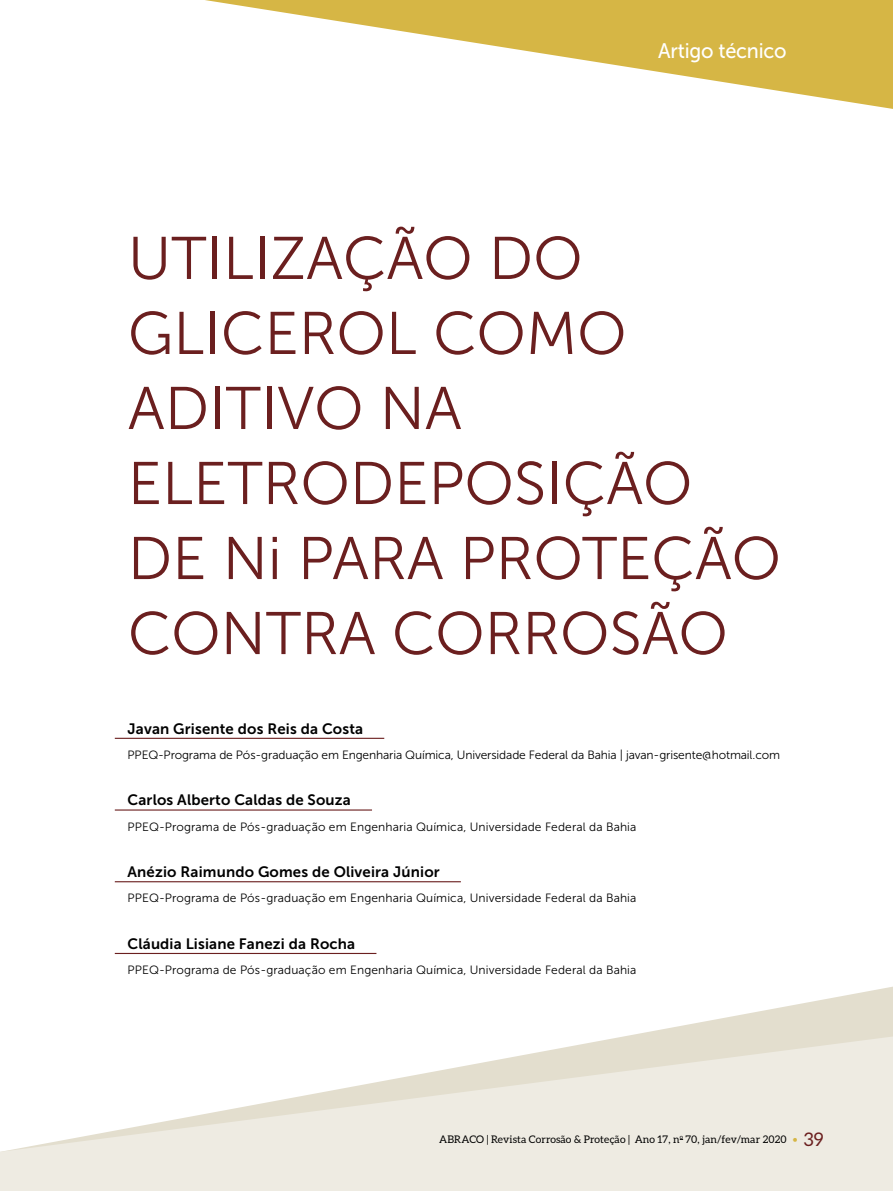
<style>
.page{position:relative;width:893px;height:1191px;background:#fff}
.page>*{position:absolute;margin:0;border:0;box-sizing:border-box;transform-origin:0 0}
.t1{font:60px/75px "Museo Sans 300";color:#6b1f1f}
.t2{font:21px "Museo Sans 500";letter-spacing:-.01em;color:#fff;scale:.95 1}
.t3{font:15px "Museo Sans 700";letter-spacing:.01em;color:#000}
.t4{font:12px "Museo Sans 300";letter-spacing:.01em;color:#000}
.t5{font:12px "Museo Sans 300";letter-spacing:-.01em;color:#000}
.t6{font:10.5px "Aleo";letter-spacing:.01em;color:#000}
.s1{color:#d6b645}
.s2{font-size:18.75px;color:#6b1f1f}
</style>
<div class="page">
<svg style="left:627px;top:986px;width:266px;height:50px"></svg>
<svg style="left:0;top:1036px;width:893px;height:155px;fill:#eeebe2"></svg>
<svg style="left:205px;top:0;width:688px;height:109px"></svg>
<hr style="left:115px;top:737px;width:269px;height:2px;background:#6b1f1f">
<hr style="left:115px;top:809px;width:257px;height:1px;background:#6b1f1f">
<hr style="left:115px;top:881px;width:346px;height:1px;background:#6b1f1f">
<hr style="left:115px;top:953px;width:261px;height:1px;background:#6b1f1f">
<h2 class="t2" style="left:658px;top:40px;width:137px">Artigo técnico</h2>
<h1 class="t1" style="left:128px;top:221px;width:655px">UTILIZAÇÃO DO<br>GLICEROL COMO<br>ADITIVO NA<br>ELETRODEPOSIÇÃO<br>DE Ni PARA PROTEÇÃO<br>CONTRA CORROSÃO</h1>
<p class="t3" style="left:128px;top:720px;width:237px">Javan Grisente dos Reis da Costa</p>
<p class="t5" style="left:128px;top:748px;width:654px">PPEQ-Programa de Pós-graduação em Engenharia Química, Universidade Federal da Bahia | javan-grisente@hotmail.com</p>
<p class="t3" style="left:128px;top:791px;width:225px">Carlos Alberto Caldas de Souza</p>
<p class="t4" style="left:128px;top:820px;width:510px">PPEQ-Programa de Pós-graduação em Engenharia Química, Universidade Federal da Bahia</p>
<p class="t3" style="left:128px;top:863px;width:314px">Anézio Raimundo Gomes de Oliveira Júnior</p>
<p class="t4" style="left:128px;top:891px;width:510px">PPEQ-Programa de Pós-graduação em Engenharia Química, Universidade Federal da Bahia</p>
<p class="t3" style="left:128px;top:935px;width:229px">Cláudia Lisiane Fanezi da Rocha</p>
<p class="t4" style="left:128px;top:963px;width:510px">PPEQ-Programa de Pós-graduação em Engenharia Química, Universidade Federal da Bahia</p>
<p class="t6" style="left:439px;top:1133px;width:386px">ABRACO | Revista Corrosão &amp; Proteção | Ano 17, n<sup>o</sup> 70, jan/fev/mar 2020 <span class="s1">•</span> <span class="s2">39</span></p>
</div>
